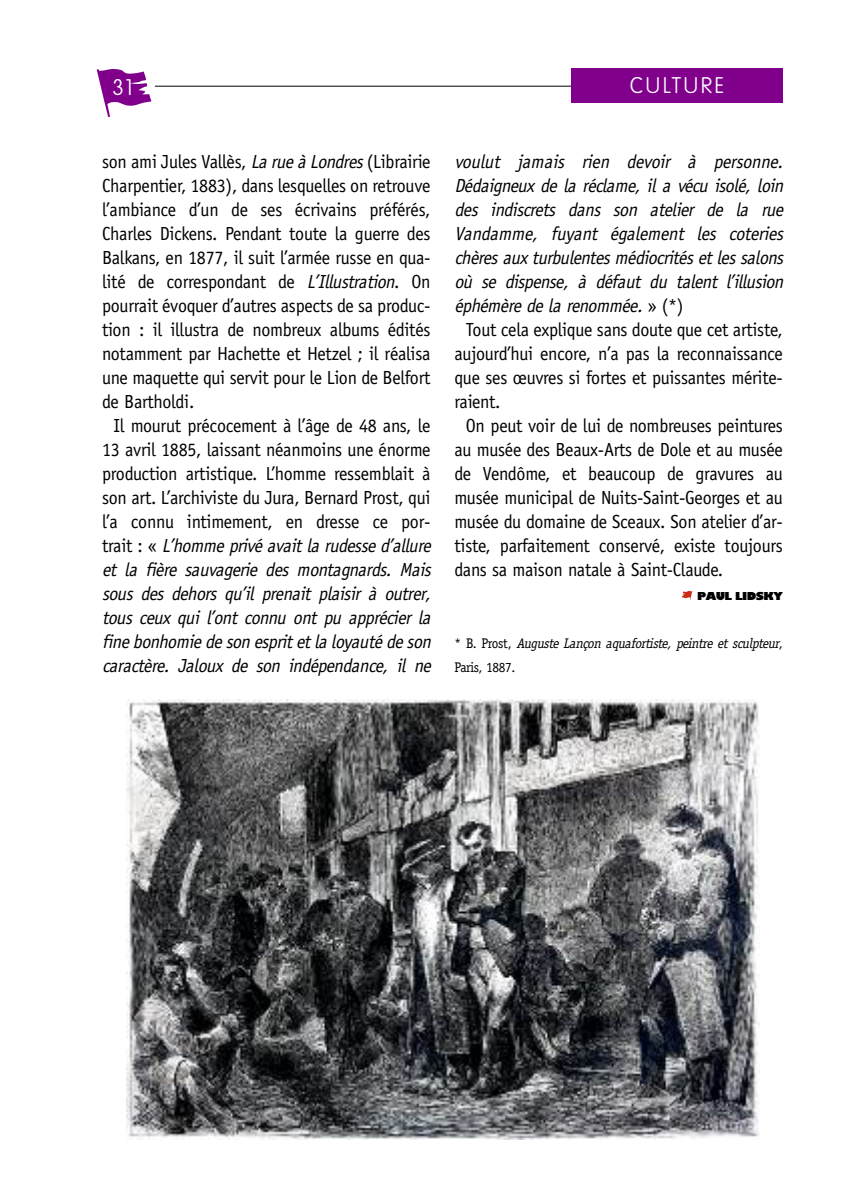
<style>
.page{position:relative;width:851px;height:1191px;background:#fff}
.page>*{position:absolute;margin:0;border:0;box-sizing:border-box;transform-origin:0 0}
.t1{font:300 22px "Volkswagen";letter-spacing:.105em;color:#fff}
.t2{font:19px "Officina Sans";letter-spacing:-.015em;color:#000;scale:.95 1}
.t3{font:italic 19px "Officina Sans";letter-spacing:-.035em;color:#000;scale:.95 1}
.t4{font:italic 14px/24px "Officina Serif";letter-spacing:-.045em;color:#000;scale:.95 1}
.t5{font:800 12px "Chantilly UB";color:#000}
.s1{font-style:italic}
.s2{font-style:normal}
</style>
<div class="page">
<svg style="left:682px;top:591px;width:10px;height:9px"></svg>
<img style="left:126px;top:699px;width:632px;height:441px">
<hr style="left:155px;top:86px;width:627px;height:1px;background:#000">
<div style="left:571px;top:68px;width:211px;height:34px;background:#80008c"></div>
<svg style="left:97px;top:69px;width:54px;height:48px"></svg>
<p class="t1" style="left:112px;top:75px;width:25px">31</p>
<p class="t1" style="left:629px;top:72px;width:96px">CULTURE</p>
<p class="t2" style="left:102px;top:154px;width:347px">son ami Jules Vallès, <span class="s1">LarueàLondres</span>(Librairie</p>
<p class="t2" style="left:102px;top:178px;width:347px">Charpentier, 1883), dans lesquelles on retrouve</p>
<p class="t2" style="left:102px;top:202px;width:347px">l’ambiance d’un de ses écrivains préférés,</p>
<p class="t2" style="left:102px;top:226px;width:347px">Charles Dickens. Pendant toute la guerre des</p>
<p class="t2" style="left:102px;top:250px;width:347px">Balkans, en 1877, il suit l’armée russe en qua-</p>
<p class="t2" style="left:102px;top:274px;width:347px">lité de correspondant de <span class="s1">L’Illustration</span>. On</p>
<p class="t2" style="left:102px;top:298px;width:347px">pourrait évoquer d’autres aspects de sa produc-</p>
<p class="t2" style="left:102px;top:322px;width:347px">tion : il illustra de nombreux albums édités</p>
<p class="t2" style="left:102px;top:346px;width:347px">notamment par Hachette et Hetzel ; il réalisa</p>
<p class="t2" style="left:102px;top:370px;width:347px">une maquette qui servit pour le Lion de Belfort</p>
<p class="t2" style="left:102px;top:394px;width:99px">de Bartholdi.</p>
<p class="t2" style="left:113px;top:418px;width:335px">Il mourut précocement à l’âge de 48 ans, le</p>
<p class="t2" style="left:102px;top:442px;width:347px">13 avril 1885, laissant néanmoins une énorme</p>
<p class="t2" style="left:102px;top:466px;width:347px">production artistique. L’homme ressemblait à</p>
<p class="t2" style="left:102px;top:490px;width:347px">son art. L’archiviste du Jura, Bernard Prost, qui</p>
<p class="t2" style="left:102px;top:514px;width:347px">l’a connu intimement, en dresse ce por-</p>
<p class="t3" style="left:102px;top:538px;width:351px"><span class="s2">t r a i t : «</span> L’homme privé avait la rudesse d’allure</p>
<p class="t3" style="left:102px;top:562px;width:351px">et la fière sauvagerie des montagnards. Mais</p>
<p class="t3" style="left:102px;top:586px;width:351px">sous des dehors qu’il prenait plaisir à outrer,</p>
<p class="t3" style="left:102px;top:610px;width:350px">tous ceux qui l’ont connu ont pu apprécier la</p>
<p class="t3" style="left:102px;top:634px;width:351px">fine bonhomie de son esprit et la loyauté de son</p>
<p class="t3" style="left:102px;top:658px;width:351px">caractère. Jaloux de son indépendance, il ne</p>
<p class="t3" style="left:454px;top:154px;width:351px">voulut jamais rien devoir à personne.</p>
<p class="t3" style="left:454px;top:178px;width:351px">Dédaigneux de la réclame, il a vécu isolé, loin</p>
<p class="t3" style="left:454px;top:202px;width:351px">des indiscrets dans son atelier de la rue</p>
<p class="t3" style="left:454px;top:226px;width:351px">Vandamme, fuyant également les coteries</p>
<p class="t3" style="left:454px;top:250px;width:351px">chères aux turbulentes médiocrités et les salons</p>
<p class="t3" style="left:454px;top:274px;width:351px">où se dispense, à défaut du talent l’illusion</p>
<p class="t3" style="left:454px;top:298px;width:242px">éphémère de la renommée. <span class="s2">» ( * )</span></p>
<p class="t2" style="left:466px;top:322px;width:335px">Tout cela explique sans doute que cet artiste,</p>
<p class="t2" style="left:454px;top:346px;width:347px">aujourd’hui encore, n’a pas la reconnaissance</p>
<p class="t2" style="left:454px;top:370px;width:347px">que ses œuvres si fortes et puissantes mérite-</p>
<p class="t2" style="left:454px;top:394px;width:50px">raient.</p>
<p class="t2" style="left:466px;top:418px;width:335px">On peut voir de lui de nombreuses peintures</p>
<p class="t2" style="left:454px;top:442px;width:347px">au musée des Beaux-Arts de Dole et au musée</p>
<p class="t2" style="left:454px;top:466px;width:347px">de Vendôme, et beaucoup de gravures au</p>
<p class="t2" style="left:454px;top:490px;width:347px">musée municipal de Nuits-Saint-Georges et au</p>
<p class="t2" style="left:454px;top:514px;width:347px">musée du domaine de Sceaux. Son atelier d’ar-</p>
<p class="t2" style="left:454px;top:538px;width:347px">tiste, parfaitement conservé, existe toujours</p>
<p class="t2" style="left:454px;top:562px;width:284px">dans sa maison natale à Saint-Claude.</p>
<p class="t5" style="left:697px;top:589px;width:87px">PAUL LIDSKY</p>
<p class="t4" style="left:454px;top:631px;width:347px"><span class="s2">* B. P ro s t ,</span> Auguste Lançon aquafortiste, peintre et sculpteur<span class="s2">,<br>Paris, 1887.</span></p>
</div>
